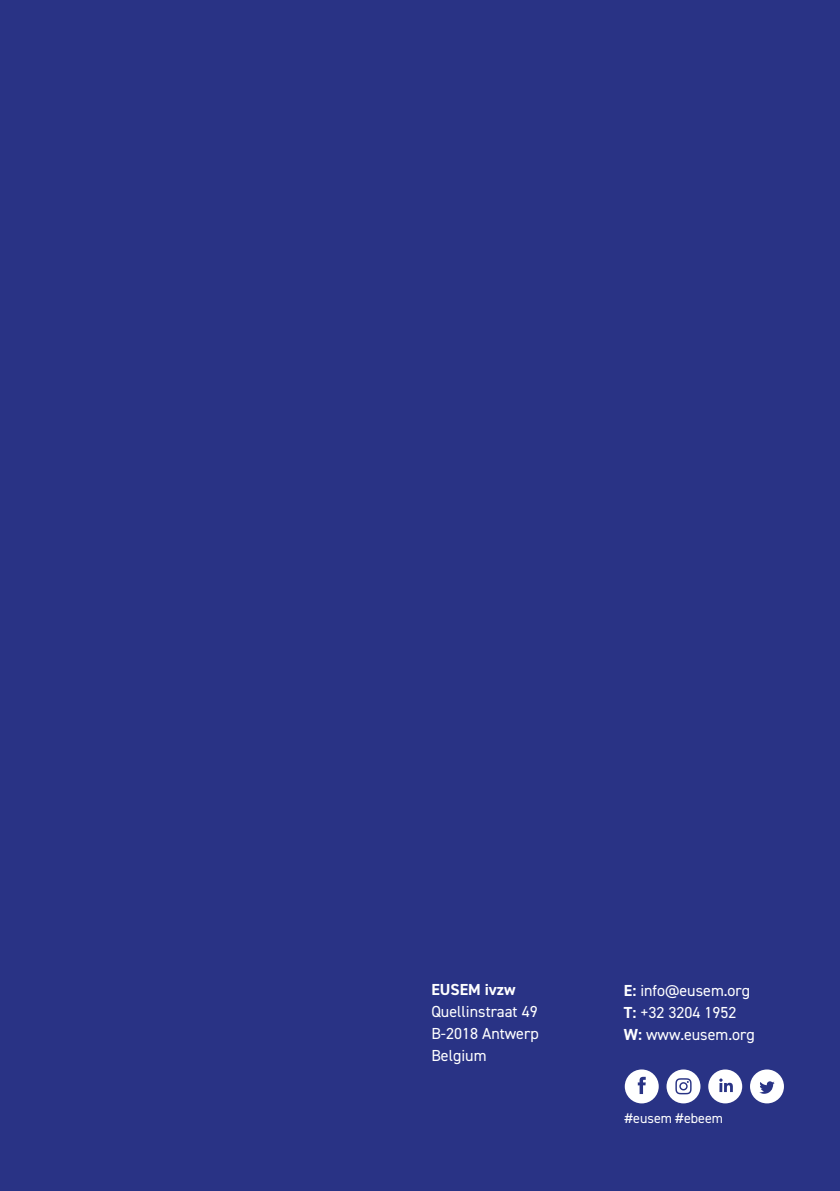
<style>
.page{position:relative;width:840px;height:1191px;background:#fff}
.page>*{position:absolute;margin:0;border:0;box-sizing:border-box;transform-origin:0 0}
.t1{font:16px/22px "DIN2014";color:#fff;text-align:justify}
.t2{font:700 16px "DIN2014";color:#fff}
.t3{font:14px "DIN2014";color:#fff}
.s1{font-weight:700}
</style>
<div class="page">
<div style="left:0;top:0;width:839px;height:1191px;background:#293385"></div>
<svg style="left:624px;top:1069px;width:34px;height:34px"></svg>
<svg style="left:666px;top:1069px;width:34px;height:34px"></svg>
<svg style="left:708px;top:1069px;width:33px;height:34px"></svg>
<svg style="left:750px;top:1069px;width:33px;height:34px"></svg>
<p class="t2" style="left:431px;top:979px;width:86px">EUSEM ivzw</p>
<p class="t1" style="left:431px;top:1000px;width:109px">Quellinstraat 49<br>B-2018 Antwerp Belgium</p>
<p class="t1" style="left:623px;top:978px;width:132px;text-align:left"><span class="s1">E:</span> info@eusem.org<br><span class="s1">T:</span> +32 3204 1952<br><span class="s1">W:</span> www.eusem.org</p>
<p class="t3" style="left:624px;top:1109px;width:100px">#eusem #ebeem</p>
</div>
